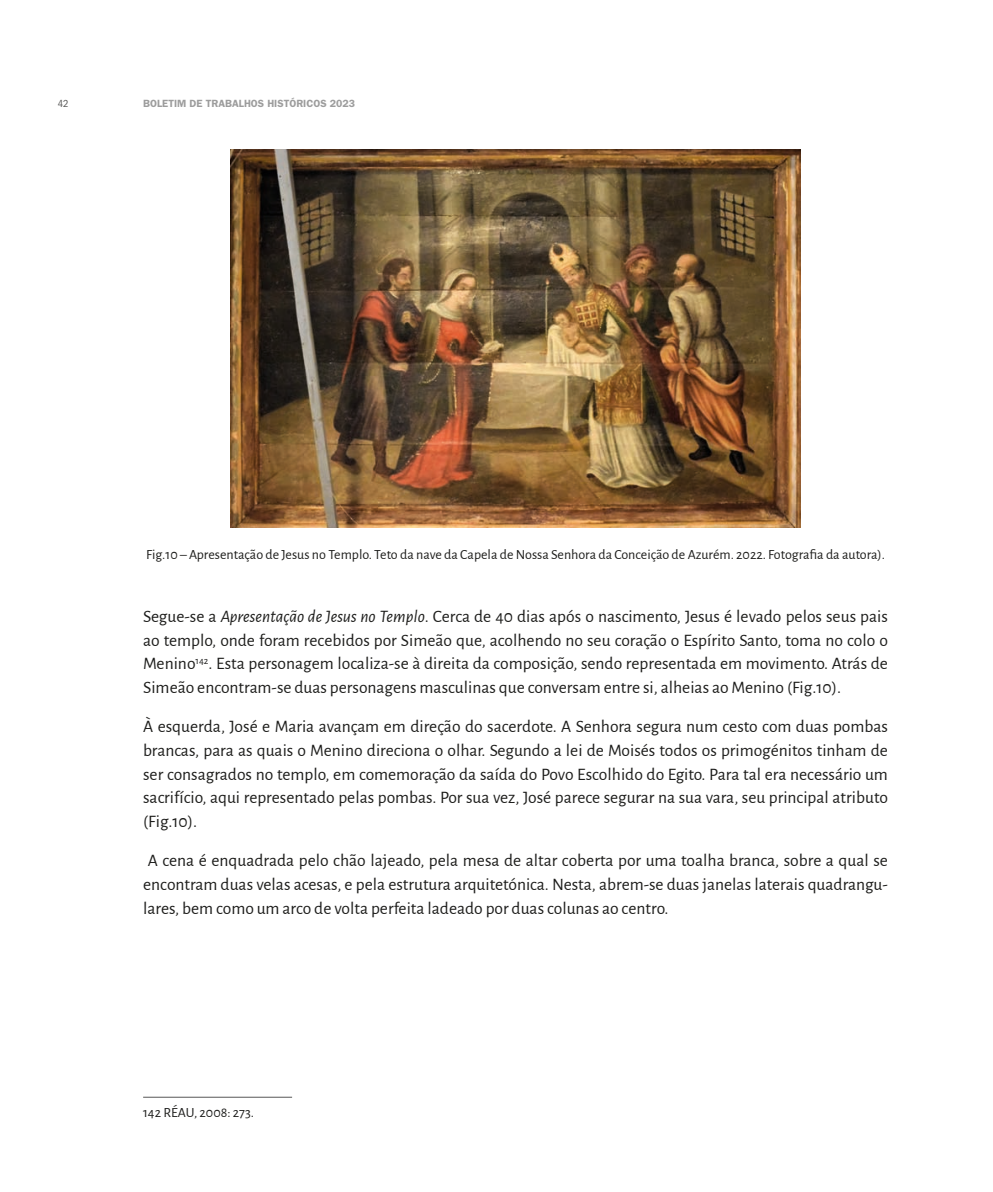
<style>
.page{position:relative;width:993px;height:1192px;background:#fff}
.page>*{position:absolute;margin:0;border:0;box-sizing:border-box;transform-origin:0 0}
.t1{font:17.5px/23.6px "Alegreya Sans";color:#1d1d1b;text-align:justify}
.t2{font:14px "Alegreya Sans";color:#1d1d1b}
.t3{font:600 10.5px "ITC Franklin Gothic Std";color:#9d9d9d}
.t4{font:condensed 10.5px "ITC Franklin Gothic Std";color:#575756}
.s1{font-style:italic}
</style>
<div class="page">
<img style="left:230px;top:149px;width:570px;height:378px">
<hr style="left:143px;top:1096px;width:149px;height:1px;background:#575756">
<p class="t4" style="left:58px;top:97px;width:12px">42</p>
<p class="t3" style="left:143px;top:97px;width:213px">BOLETIM DE TRABALHOS HISTÓRICOS 2023</p>
<p class="t2" style="left:146px;top:545px;width:740px">Fig.10 – Apresentação de Jesus no Templo. Teto da nave da Capela de Nossa Senhora da Conceição de Azurém. 2022. Fotografia da autora).</p>
<p class="t1" style="left:143px;top:603px;width:746px">Segue-se a <span class="s1">Apresentação de Jesus no Templo</span>. Cerca de 40 dias após o nascimento, Jesus é levado pelos seus pais ao templo, onde foram recebidos por Simeão que, acolhendo no seu coração o Espírito Santo, toma no colo o Menino<sup>142</sup>. Esta personagem localiza-se à direita da composição, sendo representada em movimento. Atrás de Simeão encontram-se duas personagens masculinas que conversam entre si, alheias ao Menino (Fig.10).</p>
<p class="t1" style="left:143px;top:714px;width:746px">À esquerda, José e Maria avançam em direção do sacerdote. A Senhora segura num cesto com duas pombas brancas, para as quais o Menino direciona o olhar. Segundo a lei de Moisés todos os primogénitos tinham de ser consagrados no templo, em comemoração da saída do Povo Escolhido do Egito. Para tal era necessário um sacrifício, aqui representado pelas pombas. Por sua vez, José parece segurar na sua vara, seu principal atributo (Fig.10).</p>
<p class="t1" style="left:143px;top:848px;width:746px">A cena é enquadrada pelo chão lajeado, pela mesa de altar coberta por uma toalha branca, sobre a qual se encontram duas velas acesas, e pela estrutura arquitetónica. Nesta, abrem-se duas janelas laterais quadrangu&shy;lares, bem como um arco de volta perfeita ladeado por duas colunas ao centro.</p>
<p class="t2" style="left:143px;top:1102px;width:112px">142 RÉAU, 2008: 273.</p>
</div>
